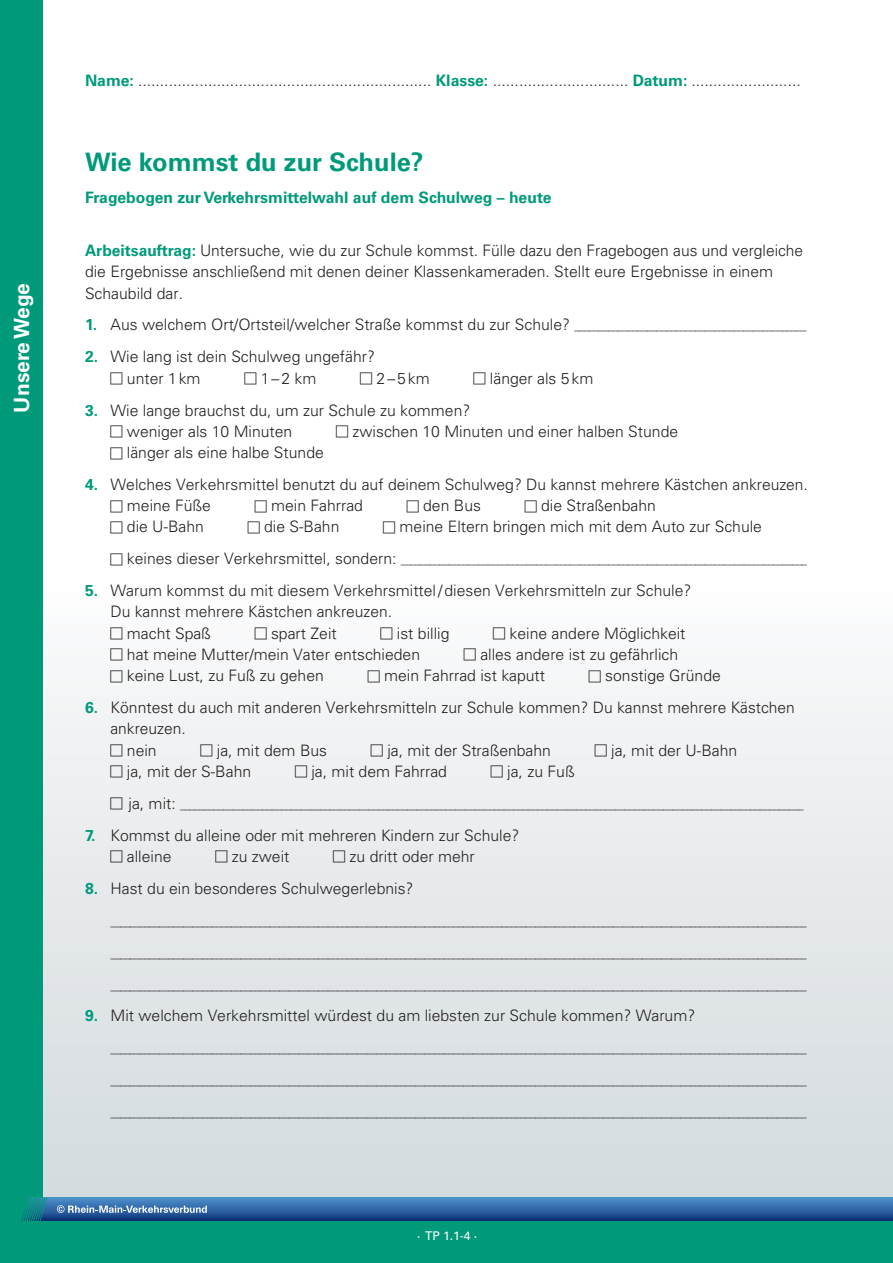
<style>
.page{position:relative;width:893px;height:1263px;background:#fff}
.page>*{position:absolute;margin:0;border:0;box-sizing:border-box;transform-origin:0 0}
.t1{font:700 25.5px "Univers";color:#009a7a}
.t2{font:700 21px "Univers";color:#fff}
.t3{font:300 15.75px/21.3px "Univers";color:#231f20}
.t4{font:700 15.75px "Univers";color:#009a7a}
.t5{font:12px "Univers";color:#fff}
.t6{font:300 10.5px "Univers";color:#231f20}
.s1{font-weight:700;color:#009a7a}
.s2{font-size:10.5px}
.s3{font-size:15.75px}
</style>
<div class="page">
<div style="left:0;top:255px;width:893px;height:1008px;background:linear-gradient(to bottom,#fff,#d2dade)"></div>
<div style="left:0;top:1221px;width:893px;height:42px;background:#009a7a"></div>
<div style="left:0;top:0;width:42px;height:1253px;background:#009a7a"></div>
<svg style="left:22px;top:1197px;width:871px;height:24px;background:#3268a5"></svg>
<svg style="left:111px;top:372px;width:12px;height:12px"></svg>
<svg style="left:244px;top:372px;width:12px;height:12px"></svg>
<svg style="left:360px;top:372px;width:12px;height:12px"></svg>
<svg style="left:473px;top:372px;width:12px;height:12px"></svg>
<svg style="left:111px;top:426px;width:12px;height:12px"></svg>
<svg style="left:336px;top:426px;width:12px;height:12px"></svg>
<svg style="left:111px;top:447px;width:12px;height:12px"></svg>
<svg style="left:111px;top:500px;width:12px;height:12px"></svg>
<svg style="left:255px;top:500px;width:12px;height:12px"></svg>
<svg style="left:407px;top:500px;width:12px;height:12px"></svg>
<svg style="left:525px;top:500px;width:12px;height:12px"></svg>
<svg style="left:111px;top:521px;width:12px;height:12px"></svg>
<svg style="left:248px;top:521px;width:12px;height:12px"></svg>
<svg style="left:383px;top:521px;width:12px;height:12px"></svg>
<svg style="left:111px;top:553px;width:12px;height:12px"></svg>
<svg style="left:111px;top:627px;width:12px;height:13px"></svg>
<svg style="left:255px;top:627px;width:12px;height:13px"></svg>
<svg style="left:380px;top:627px;width:12px;height:13px"></svg>
<svg style="left:493px;top:627px;width:12px;height:13px"></svg>
<svg style="left:111px;top:649px;width:12px;height:12px"></svg>
<svg style="left:464px;top:649px;width:12px;height:12px"></svg>
<svg style="left:111px;top:670px;width:12px;height:12px"></svg>
<svg style="left:368px;top:670px;width:12px;height:12px"></svg>
<svg style="left:589px;top:670px;width:12px;height:12px"></svg>
<svg style="left:111px;top:744px;width:12px;height:13px"></svg>
<svg style="left:200px;top:744px;width:12px;height:13px"></svg>
<svg style="left:371px;top:744px;width:12px;height:13px"></svg>
<svg style="left:595px;top:744px;width:12px;height:13px"></svg>
<svg style="left:111px;top:766px;width:12px;height:12px"></svg>
<svg style="left:295px;top:766px;width:12px;height:12px"></svg>
<svg style="left:491px;top:766px;width:12px;height:12px"></svg>
<svg style="left:111px;top:798px;width:12px;height:12px"></svg>
<svg style="left:111px;top:851px;width:12px;height:12px"></svg>
<svg style="left:215px;top:851px;width:12px;height:12px"></svg>
<svg style="left:333px;top:851px;width:12px;height:12px"></svg>
<h2 class="t2" style="left:14px;top:413px;width:131px;rotate:-90deg">Unsere Wege</h2>
<p class="t3" style="left:85px;top:71px;width:717px"><span class="s1">Name:</span> ................................................................... <span class="s1">Klasse:</span> ............................... <span class="s1">Datum:</span> .........................</p>
<h1 class="t1" style="left:85px;top:153px;width:340px">Wie kommst du zur Schule?</h1>
<p class="t4" style="left:85px;top:192px;width:468px">Fragebogen zur Verkehrsmittelwahl auf dem Schulweg – heute</p>
<p class="t3" style="left:85px;top:241px;width:720px"><span class="s1">Arbeitsauftrag:</span> Untersuche, wie du zur Schule kommst. Fülle dazu den Fragebogen aus und vergleiche die Ergebnisse anschließend mit denen deiner Klassenkameraden. Stellt eure Ergebnisse in einem<br>Schaubild dar.</p>
<p class="t3" style="left:85px;top:316px;width:723px"><span class="s1">1.</span> Aus welchem Ort/Ortsteil/welcher Straße kommst du zur Schule? <span class="s2">________________________________________________</span></p>
<p class="t3" style="left:127px;top:348px;width:249px;text-indent:-42px"><span class="s1">2.</span> Wie lang ist dein Schulweg ungefähr? unter 1 km</p>
<p class="t3" style="left:261px;top:369px;width:57px">1 – 2 km</p>
<p class="t3" style="left:377px;top:369px;width:55px">2 – 5 km</p>
<p class="t3" style="left:490px;top:369px;width:105px">länger als 5 km</p>
<p class="t3" style="left:127px;top:401px;width:345px;text-indent:-42px"><span class="s1">3.</span> Wie lange brauchst du, um zur Schule zu kommen? weniger als 10 Minuten</p>
<p class="t3" style="left:352px;top:422px;width:327px">zwischen 10 Minuten und einer halben Stunde</p>
<p class="t3" style="left:127px;top:443px;width:198px">länger als eine halbe Stunde</p>
<p class="t3" style="left:127px;top:475px;width:682px;text-indent:-42px"><span class="s1">4.</span> Welches Verkehrsmittel benutzt du auf deinem Schulweg? Du kannst mehrere Kästchen ankreuzen. meine Füße</p>
<p class="t3" style="left:271px;top:496px;width:93px">mein Fahrrad</p>
<p class="t3" style="left:423px;top:496px;width:59px">den Bus</p>
<p class="t3" style="left:541px;top:496px;width:116px">die Straßenbahn</p>
<p class="t3" style="left:127px;top:518px;width:79px">die U-Bahn</p>
<p class="t3" style="left:264px;top:518px;width:77px">die S-Bahn</p>
<p class="t3" style="left:400px;top:518px;width:364px">meine Eltern bringen mich mit dem Auto zur Schule</p>
<p class="t6" style="left:127px;top:557px;width:682px"><span class="s3">keines dieser Verkehrsmittel, sondern:</span> ____________________________________________________________________________________</p>
<p class="t3" style="left:85px;top:581px;width:608px"><span class="s1">5.</span> Warum kommst du mit diesem Verkehrsmittel / diesen Verkehrsmitteln zur Schule?</p>
<p class="t3" style="left:111px;top:603px;width:283px">Du kannst mehrere Kästchen ankreuzen.</p>
<p class="t3" style="left:127px;top:624px;width:86px">macht Spaß</p>
<p class="t3" style="left:271px;top:624px;width:67px">spart Zeit</p>
<p class="t3" style="left:397px;top:624px;width:54px">ist billig</p>
<p class="t3" style="left:510px;top:624px;width:177px">keine andere Möglichkeit</p>
<p class="t3" style="left:127px;top:645px;width:295px">hat meine Mutter/mein Vater entschieden</p>
<p class="t3" style="left:480px;top:645px;width:199px">alles andere ist zu gefährlich</p>
<p class="t3" style="left:127px;top:666px;width:198px">keine Lust, zu Fuß zu gehen</p>
<p class="t3" style="left:384px;top:666px;width:163px">mein Fahrrad ist kaputt</p>
<p class="t3" style="left:605px;top:666px;width:117px">sonstige Gründe</p>
<p class="t3" style="left:85px;top:698px;width:711px"><span class="s1">6.</span> Könntest du auch mit anderen Verkehrsmitteln zur Schule kommen? Du kannst mehrere Kästchen</p>
<p class="t3" style="left:111px;top:720px;width:77px">ankreuzen.</p>
<p class="t3" style="left:127px;top:741px;width:31px">nein</p>
<p class="t3" style="left:217px;top:741px;width:112px">ja, mit dem Bus</p>
<p class="t3" style="left:387px;top:741px;width:165px">ja, mit der Straßenbahn</p>
<p class="t3" style="left:611px;top:741px;width:128px">ja, mit der U-Bahn</p>
<p class="t3" style="left:127px;top:762px;width:126px">ja, mit der S-Bahn</p>
<p class="t3" style="left:311px;top:762px;width:137px">ja, mit dem Fahrrad</p>
<p class="t3" style="left:507px;top:762px;width:69px">ja, zu Fuß</p>
<p class="t6" style="left:129px;top:801px;width:677px"><span class="s3">ja, mit:</span> _________________________________________________________________________________________________________________________________</p>
<p class="t3" style="left:127px;top:826px;width:394px;text-indent:-42px"><span class="s1">7.</span> Kommst du alleine oder mit mehreren Kindern zur Schule? alleine</p>
<p class="t3" style="left:232px;top:847px;width:59px">zu zweit</p>
<p class="t3" style="left:350px;top:847px;width:127px">zu dritt oder mehr</p>
<p class="t3" style="left:85px;top:879px;width:330px"><span class="s1">8.</span> Hast du ein besonderes Schulwegerlebnis?</p>
<p class="t6" style="left:111px;top:918px;width:697px">________________________________________________________________________________________________________________________________________________</p>
<p class="t6" style="left:111px;top:950px;width:697px">________________________________________________________________________________________________________________________________________________</p>
<p class="t6" style="left:111px;top:982px;width:697px">________________________________________________________________________________________________________________________________________________</p>
<p class="t3" style="left:85px;top:1007px;width:612px"><span class="s1">9.</span> Mit welchem Verkehrsmittel würdest du am liebsten zur Schule kommen? Warum?</p>
<p class="t6" style="left:111px;top:1046px;width:697px">________________________________________________________________________________________________________________________________________________</p>
<p class="t6" style="left:111px;top:1078px;width:697px">________________________________________________________________________________________________________________________________________________</p>
<p class="t6" style="left:111px;top:1109px;width:697px">________________________________________________________________________________________________________________________________________________</p>
<p class="t5" style="left:417px;top:1231px;width:62px">· TP 1.1-4 ·</p>
</div>
